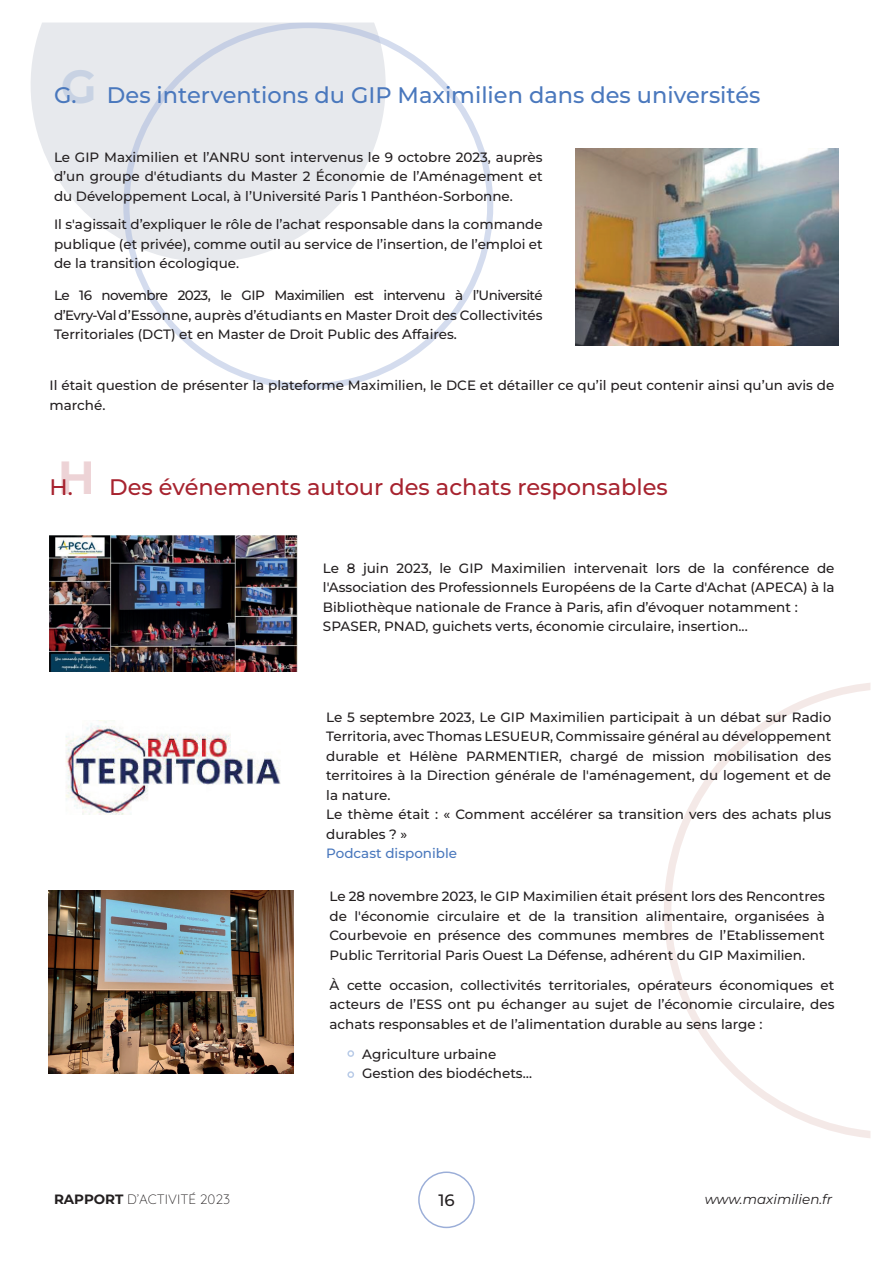
<style>
.page{position:relative;width:893px;height:1263px;background:#fff}
.page>*{position:absolute;margin:0;border:0;box-sizing:border-box;transform-origin:0 0}
.t1{font:700 46.5px "Montserrat";color:#4a78bd}
.t2{font:700 46.5px "Montserrat";color:#a7232f}
.t3{font:500 22.5px "Montserrat";color:#4a78bd}
.t4{font:500 22.5px "Montserrat";color:#a7232f}
.t5{font:500 16.5px "Montserrat";color:#231f20}
.t6{font:500 13.5px/19.5px "Montserrat";color:#231f20;text-align:justify}
.t7{font:300 13.5px "Quicksand";color:#231f20}
.t8{font:italic 13.5px "Montserrat";color:#231f20}
.t9{font:500 13.5px "Montserrat";color:#4a78bd}
.s1{font-family:"Montserrat";font-weight:700}
</style>
<div class="page">
<svg style="left:418px;top:1171px;width:57px;height:57px"></svg>
<svg style="left:664px;top:683px;width:206px;height:455px"></svg>
<svg style="left:31px;top:23px;width:92px;height:217px;fill:#e7e9ed"></svg>
<svg style="left:123px;top:23px;width:370px;height:367px"></svg>
<img style="left:49px;top:890px;width:245px;height:184px">
<img style="left:50px;top:535px;width:248px;height:136px">
<img style="left:65px;top:720px;width:216px;height:94px">
<img style="left:575px;top:149px;width:264px;height:197px">
<svg style="left:347px;top:1050px;width:7px;height:7px"></svg>
<svg style="left:347px;top:1071px;width:7px;height:7px"></svg>
<h1 class="t1" style="left:61px;top:53px;width:37px">G</h1>
<h2 class="t3" style="left:54px;top:80px;width:708px">G. Des interventions du GIP Maximilien dans des universités</h2>
<p class="t6" style="left:54px;top:147px;width:490px">Le GIP Maximilien et l’ANRU sont intervenus le 9 octobre 2023, auprès d’un groupe d'étudiants du Master 2 Économie de l’Aménagement et du Développement Local, à l’Université Paris 1 Panthéon-Sorbonne.</p>
<p class="t6" style="left:54px;top:214px;width:490px">Il s'agissait d’expliquer le rôle de l’achat responsable dans la commande publique (et privée), comme outil au service de l’insertion, de l’emploi et de la transition écologique.</p>
<p class="t6" style="left:54px;top:285px;width:490px">Le 16 novembre 2023, le GIP Maximilien est intervenu à l’Université d’Evry-Val d’Essonne, auprès d’étudiants en Master Droit des Collectivités Territoriales (DCT) et en Master de Droit Public des Affaires.</p>
<p class="t6" style="left:50px;top:375px;width:786px">Il était question de présenter la plateforme Maximilien, le DCE et détailler ce qu’il peut contenir ainsi qu’un avis de marché.</p>
<h1 class="t2" style="left:57px;top:444px;width:39px">H</h1>
<h2 class="t4" style="left:50px;top:471px;width:620px">H. Des événements autour des achats responsables</h2>
<p class="t6" style="left:323px;top:558px;width:513px;text-align:left">Le 8 juin 2023, le GIP Maximilien intervenait lors de la conférence de l'Association des Professionnels Européens de la Carte d'Achat (APECA) à la Bibliothèque nationale de France à Paris, afin d’évoquer notamment :<br>SPASER, PNAD, guichets verts, économie circulaire, insertion...</p>
<p class="t6" style="left:326px;top:707px;width:507px;text-align:left">Le 5 septembre 2023, Le GIP Maximilien participait à un débat sur Radio Territoria, avec Thomas LESUEUR, Commissaire général au développement durable et Hélène PARMENTIER, chargé de mission mobilisation des territoires à la Direction générale de l'aménagement, du logement et de la nature.<br>Le thème était : « Comment accélérer sa transition vers des achats plus durables ? »</p>
<p class="t9" style="left:326px;top:844px;width:132px">Podcast disponible</p>
<p class="t6" style="left:330px;top:886px;width:497px">Le 28 novembre 2023, le GIP Maximilien était présent lors des Rencontres de l'économie circulaire et de la transition alimentaire, organisées à Courbevoie en présence des communes membres de l’Etablissement Public Territorial Paris Ouest La Défense, adhérent du GIP Maximilien.</p>
<p class="t6" style="left:330px;top:974px;width:506px">À cette occasion, collectivités territoriales, opérateurs économiques et acteurs de l’ESS ont pu échanger au sujet de l’économie circulaire, des achats responsables et de l’alimentation durable au sens large :</p>
<p class="t6" style="left:362px;top:1043px;width:171px">Agriculture urbaine<br>Gestion des biodéchets…</p>
<p class="t7" style="left:54px;top:1189px;width:178px"><span class="s1">RAPPORT</span> D’ACTIVITÉ 2023</p>
<p class="t5" style="left:438px;top:1188px;width:18px">16</p>
<p class="t8" style="left:705px;top:1190px;width:129px">www.maximilien.fr</p>
</div>
